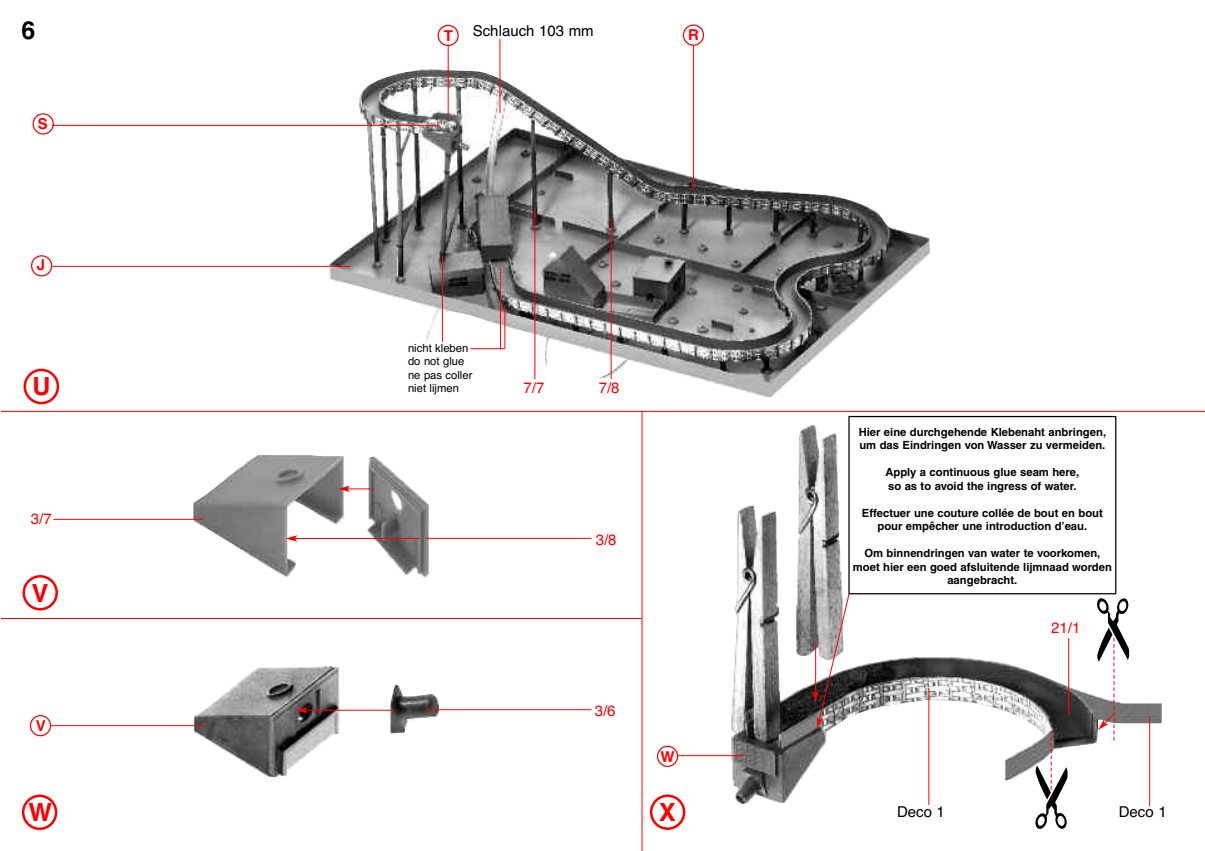
<style>
.page{position:relative;width:1205px;height:851px;background:#fff}
.page>*{position:absolute;margin:0;border:0;box-sizing:border-box;transform-origin:0 0}
.t1{font:700 25px "Helvetica";color:#f00}
.t2{font:700 25px "Helvetica";color:#000}
.t3{font:15px "Helvetica";color:#000}
.t4{font:15px "Helvetica";color:#f00}
.t5{font:700 15px "Helvetica";color:#f00}
.t6{font:700 11.25px/13.5px "Helvetica";color:#000}
.t7{font:11.25px/13.5px "Helvetica";color:#000}
</style>
<div class="page">
<img style="left:329px;top:69px;width:601px;height:329px">
<hr style="left:1px;top:411px;width:1204px;height:1px;background:#f00">
<hr style="left:1px;top:618px;width:641px;height:1px;background:#f00">
<hr style="left:642px;top:411px;width:1px;height:439px;background:#f00">
<svg style="left:24px;top:368px;width:35px;height:36px"></svg>
<svg style="left:683px;top:25px;width:21px;height:21px"></svg>
<svg style="left:33px;top:113px;width:21px;height:21px"></svg>
<svg style="left:437px;top:25px;width:22px;height:21px"></svg>
<hr style="left:448px;top:45px;width:1px;height:72px;background:#f00">
<hr style="left:693px;top:45px;width:1px;height:145px;background:#f00">
<hr style="left:499px;top:39px;width:1px;height:74px;background:#f00">
<hr style="left:52px;top:125px;width:387px;height:1px;background:#f00">
<hr style="left:534px;top:209px;width:1px;height:170px;background:#f00">
<hr style="left:442px;top:255px;width:1px;height:86px;background:#f00">
<hr style="left:504px;top:305px;width:1px;height:44px;background:#f00">
<hr style="left:470px;top:348px;width:34px;height:1px;background:#f00">
<hr style="left:500px;top:298px;width:1px;height:51px;background:#f00">
<svg style="left:500px;top:268px;width:1px;height:30px"></svg>
<hr style="left:611px;top:218px;width:1px;height:161px;background:#f00">
<hr style="left:52px;top:266px;width:298px;height:1px;background:#f00">
<svg style="left:31px;top:255px;width:21px;height:21px"></svg>
<img style="left:193px;top:455px;width:236px;height:122px">
<img style="left:194px;top:666px;width:245px;height:111px">
<img style="left:730px;top:424px;width:432px;height:379px">
<svg style="left:1034px;top:730px;width:34px;height:98px"></svg>
<hr style="left:677px;top:755px;width:67px;height:1px;background:#f00">
<hr style="left:928px;top:688px;width:1px;height:116px;background:#f00">
<hr style="left:1068px;top:638px;width:1px;height:77px;background:#f00">
<hr style="left:1149px;top:715px;width:1px;height:90px;background:#f00">
<hr style="left:53px;top:519px;width:150px;height:1px;background:#f00">
<hr style="left:51px;top:725px;width:153px;height:1px;background:#f00">
<hr style="left:425px;top:538px;width:166px;height:1px;background:#f00">
<hr style="left:425px;top:709px;width:166px;height:1px;background:#f00">
<svg style="left:1096px;top:597px;width:34px;height:143px"></svg>
<svg style="left:338px;top:485px;width:36px;height:7px"></svg>
<hr style="left:295px;top:538px;width:124px;height:1px;background:#f00">
<svg style="left:286px;top:535px;width:11px;height:6px"></svg>
<hr style="left:305px;top:709px;width:89px;height:1px;background:#f00">
<svg style="left:296px;top:707px;width:11px;height:6px"></svg>
<div style="left:848px;top:416px;width:268px;height:178px;border:1px solid #000"></div>
<svg style="left:812px;top:592px;width:38px;height:136px"></svg>
<svg style="left:23px;top:575px;width:35px;height:35px"></svg>
<svg style="left:22px;top:794px;width:35px;height:35px"></svg>
<svg style="left:650px;top:794px;width:35px;height:35px"></svg>
<svg style="left:30px;top:715px;width:21px;height:21px"></svg>
<svg style="left:657px;top:745px;width:21px;height:21px"></svg>
<h1 class="t2" style="left:21px;top:21px;width:15px">6</h1>
<h2 class="t5" style="left:38px;top:118px;width:12px">S</h2>
<h2 class="t5" style="left:444px;top:30px;width:11px">T</h2>
<h2 class="t3" style="left:473px;top:22px;width:122px">Schlauch 103 mm</h2>
<h2 class="t5" style="left:688px;top:29px;width:12px">R</h2>
<h2 class="t5" style="left:37px;top:259px;width:10px">J</h2>
<h1 class="t1" style="left:33px;top:377px;width:20px">U</h1>
<h2 class="t4" style="left:31px;top:509px;width:22px">3/7</h2>
<h1 class="t1" style="left:32px;top:584px;width:18px">V</h1>
<h2 class="t5" style="left:36px;top:719px;width:12px">V</h2>
<p class="t7" style="left:408px;top:341px;width:66px">nicht kleben do not glue ne pas coller niet lijmen</p>
<h2 class="t4" style="left:523px;top:379px;width:22px">7/7</h2>
<h2 class="t4" style="left:599px;top:379px;width:22px">7/8</h2>
<h2 class="t4" style="left:596px;top:531px;width:22px">3/8</h2>
<h2 class="t4" style="left:595px;top:702px;width:22px">3/6</h2>
<h2 class="t5" style="left:660px;top:750px;width:16px">W</h2>
<h1 class="t1" style="left:28px;top:803px;width:25px">W</h1>
<h1 class="t1" style="left:659px;top:802px;width:18px">X</h1>
<p class="t6" style="left:858px;top:426px;width:249px">Hier eine durchgehende Klebenaht anbringen, um das Eindringen von Wasser zu vermeiden.</p>
<p class="t6" style="left:885px;top:466px;width:195px">Apply a continuous glue seam here, so as to avoid the ingress of water.</p>
<p class="t6" style="left:862px;top:507px;width:242px;text-align:center">Effectuer une couture collée de bout en bout pour empêcher une introduction d’eau.</p>
<p class="t6" style="left:853px;top:547px;width:260px;text-align:center">Om binnendringen van water te voorkomen, moet hier een goed afsluitende lijmnaad worden aangebracht.</p>
<h2 class="t4" style="left:1051px;top:619px;width:31px">21/1</h2>
<h2 class="t3" style="left:897px;top:803px;width:49px">Deco 1</h2>
<h2 class="t3" style="left:1119px;top:803px;width:49px">Deco 1</h2>
</div>
